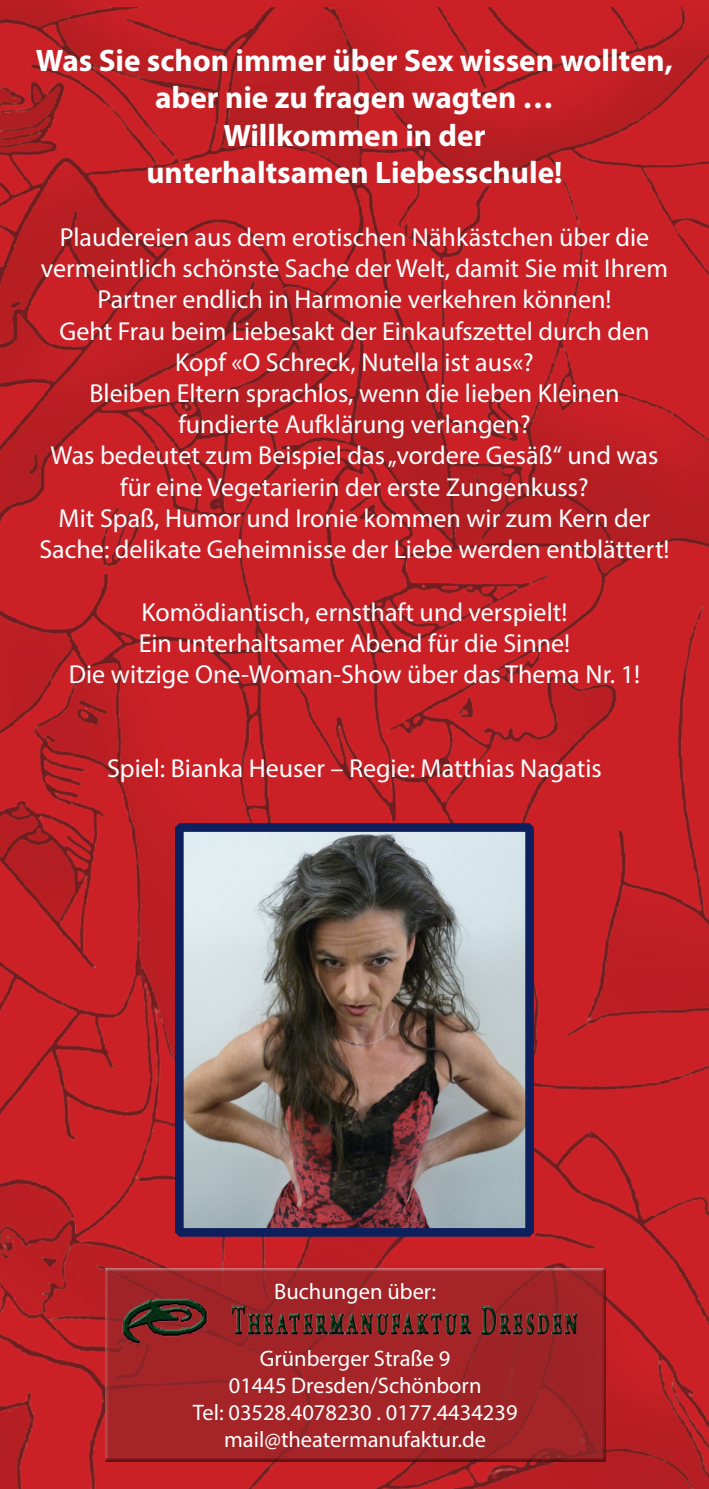
<style>
.page{position:relative;width:709px;height:1489px;background:#fff}
.page>*{position:absolute;margin:0;border:0;box-sizing:border-box;transform-origin:0 0}
.t1{font:700 31.25px/37.5px "Myriad Pro";color:#fff;text-align:center}
.t2{font:26px/31.2px "Myriad Pro";color:#fff;text-align:center}
.t3{font:22.5px "Myriad Pro";color:#fff}
</style>
<div class="page">
<img style="left:0;top:0;width:709px;height:1488px">
<img style="left:185px;top:833px;width:339px;height:393px">
<div style="left:175px;top:823px;width:359px;height:413px;border:9px solid #0e1f5d"></div>
<div style="left:104px;top:1266px;width:502px;height:195px;background:#231f20;opacity:.75"></div>
<img style="left:123px;top:1298px;width:455px;height:45px">
<p class="t1" style="left:36px;top:41px;width:638px">Was Sie schon immer über Sex wissen wollten, aber nie zu fragen wagten …</p>
<p class="t1" style="left:223px;top:116px;width:263px">Willkommen in der</p>
<p class="t1" style="left:146px;top:153px;width:417px">unterhaltsamen Liebesschule!</p>
<p class="t2" style="left:41px;top:221px;width:628px">Plaudereien aus dem erotischen Nähkästchen über die vermeintlich schönste Sache der Welt, damit Sie mit Ihrem<br>Partner endlich in Harmonie verkehren können!</p>
<p class="t2" style="left:59px;top:315px;width:591px">Geht Frau beim Liebesakt der Einkaufszettel durch den<br>Kopf «O Schreck, Nutella ist aus«?</p>
<p class="t2" style="left:89px;top:377px;width:531px">Bleiben Eltern sprachlos, wenn die lieben Kleinen</p>
<p class="t2" style="left:178px;top:408px;width:354px">fundierte Aufklärung verlangen?</p>
<p class="t2" style="left:51px;top:439px;width:609px">Was bedeutet zum Beispiel das „vordere Gesäß“ und was für eine Vegetarierin der erste Zungenkuss?</p>
<p class="t2" style="left:39px;top:502px;width:631px">Mit Spaß, Humor und Ironie kommen wir zum Kern der<br>Sache: delikate Geheimnisse der Liebe werden entblättert!</p>
<p class="t2" style="left:141px;top:596px;width:427px">Komödiantisch, ernsthaft und verspielt!</p>
<p class="t2" style="left:139px;top:627px;width:433px">Ein unterhaltsamer Abend für die Sinne!</p>
<p class="t2" style="left:69px;top:658px;width:572px">Die witzige One-Woman-Show über das Thema Nr. 1!</p>
<p class="t2" style="left:107px;top:752px;width:496px">Spiel: Bianka Heuser – Regie: Matthias Nagatis</p>
<p class="t3" style="left:274px;top:1277px;width:163px">Buchungen über:</p>
<p class="t3" style="left:260px;top:1344px;width:192px">Grünberger Straße 9</p>
<p class="t3" style="left:229px;top:1371px;width:254px">01445 Dresden/Schönborn</p>
<p class="t3" style="left:193px;top:1398px;width:326px">Tel: 03528.4078230 . 0177.4434239</p>
<p class="t3" style="left:224px;top:1425px;width:263px">mail@theatermanufaktur.de</p>
</div>
